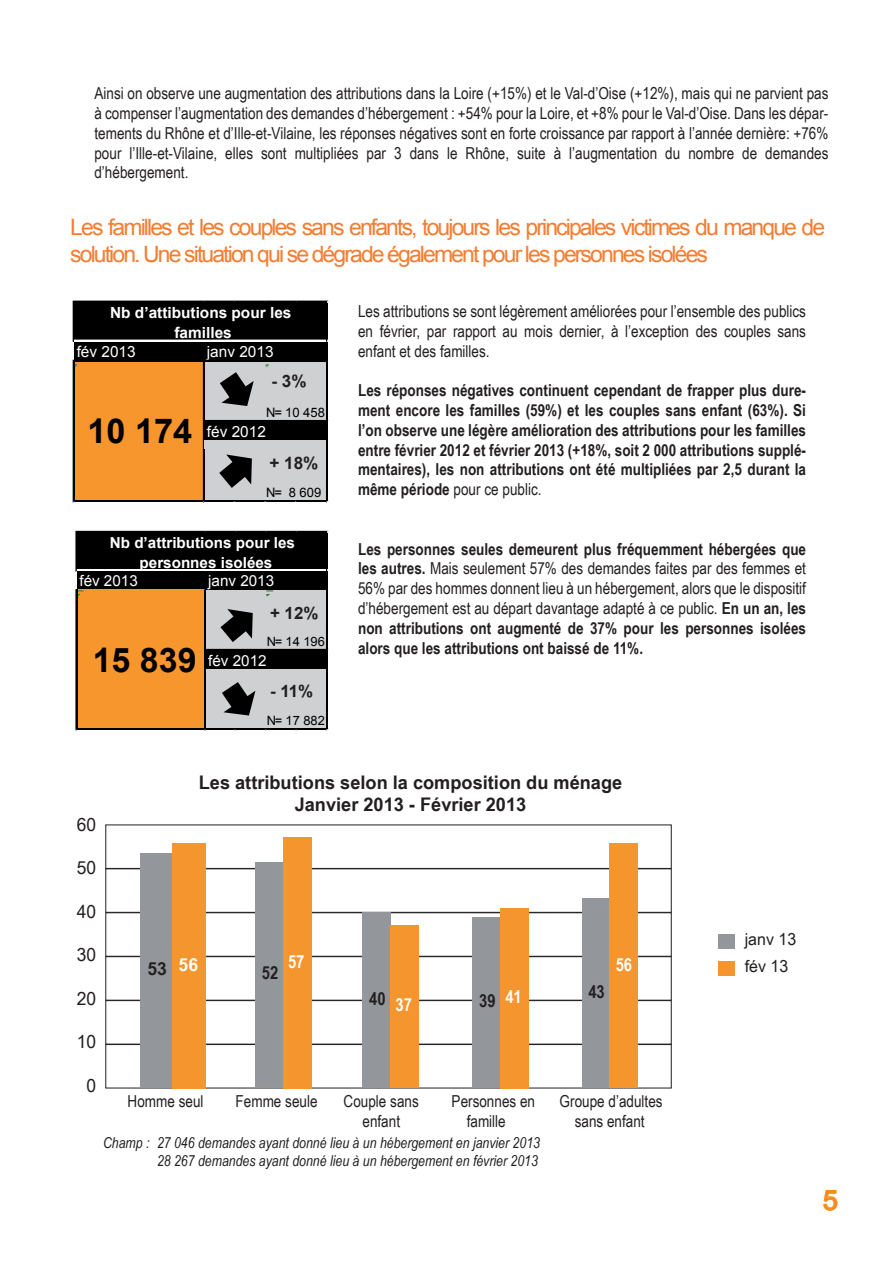
<style>
.page{position:relative;width:893px;height:1263px;background:#fff}
.page>*{position:absolute;margin:0;border:0;box-sizing:border-box;transform-origin:0 0}
.t1{font:700 34.2px "Arial";color:#000}
.t2{font:700 33.9px "Arial";color:#000}
.t3{font:27px "Arial";color:#f47d31}
.t4{font:22.5px/27px "Arial";letter-spacing:-.08em;color:#f47d31}
.t5{font:700 18.75px/22.5px "Arial Narrow";color:#231f20;text-align:center;scale:1.18 1}
.t6{font:18px "Arial Narrow";color:#231f20;scale:1.18 1}
.t7{font:700 18px "Arial Narrow";color:#231f20}
.t8{font:700 18px "Arial Narrow";color:#fff}
.t9{font:700 18px "Arial Narrow";color:#fff;scale:1.18 1}
.t10{font:700 18px "Arial Narrow";color:#231f20;scale:1.18 1}
.t11{font:700 17.1px "Arial";color:#231f20}
.t12{font:700 16.95px "Arial";color:#231f20}
.t13{font:700 16.5px/19.8px "Arial Narrow";color:#231f20;text-align:justify}
.t14{font:16.5px/19.8px "Arial Narrow";color:#231f20;text-align:justify}
.t15{font:16.5px/27px "Arial Narrow";color:#231f20;scale:1.18 1}
.t16{font:700 15.3px/20.1px "Arial";color:#fff;text-align:center}
.t17{font:15.3px "Arial";color:#fff}
.t18{font:700 15.3px "Arial";color:#000}
.t19{font:700 15.15px/19.8px "Arial";color:#fff;text-align:center}
.t20{font:15.15px "Arial";color:#fff}
.t21{font:italic 15px/18px "Arial Narrow";color:#231f20;text-align:right}
.t22{font:13.05px "Arial";color:#000}
.t23{font:12.9px "Arial";color:#000}
.s1{font-weight:400}
</style>
<div class="page">
<svg style="left:823px;top:1189px;width:15px;height:22px"></svg>
<div style="left:74px;top:302px;width:254px;height:59px;background:#000"></div>
<div style="left:74px;top:360px;width:131px;height:21px;background:#f7962d"></div>
<div style="left:203px;top:360px;width:125px;height:21px;background:#ced0d1"></div>
<div style="left:74px;top:380px;width:131px;height:42px;background:#f7962d"></div>
<div style="left:203px;top:380px;width:125px;height:42px;background:#ced0d1"></div>
<div style="left:74px;top:420px;width:131px;height:22px;background:#f7962d"></div>
<div style="left:203px;top:420px;width:125px;height:22px;background:#000"></div>
<div style="left:74px;top:440px;width:131px;height:22px;background:#f7962d"></div>
<div style="left:203px;top:440px;width:125px;height:22px;background:#ced0d1"></div>
<div style="left:74px;top:461px;width:131px;height:41px;background:#f7962d"></div>
<div style="left:203px;top:461px;width:125px;height:41px;background:#ced0d1"></div>
<svg style="left:74px;top:361px;width:6px;height:6px"></svg>
<svg style="left:266px;top:361px;width:6px;height:6px"></svg>
<hr style="left:74px;top:301px;width:254px;height:1px;background:#000">
<hr style="left:73px;top:301px;width:1px;height:40px;background:#000">
<hr style="left:74px;top:340px;width:252px;height:1px;background:#fff">
<hr style="left:74px;top:360px;width:192px;height:1px;background:#000">
<hr style="left:73px;top:360px;width:1px;height:142px;background:#000">
<hr style="left:203px;top:361px;width:2px;height:141px;background:#000">
<hr style="left:74px;top:500px;width:254px;height:1px;background:#000">
<hr style="left:74px;top:501px;width:254px;height:1px;background:#000">
<svg style="left:219px;top:454px;width:33px;height:34px"></svg>
<hr style="left:261px;top:358px;width:65px;height:3px;background:#000">
<hr style="left:326px;top:358px;width:2px;height:143px;background:#000">
<svg style="left:220px;top:372px;width:34px;height:34px"></svg>
<div style="left:77px;top:532px;width:251px;height:59px;background:#000"></div>
<div style="left:77px;top:590px;width:129px;height:21px;background:#f7962d"></div>
<div style="left:205px;top:590px;width:121px;height:60px;background:#ced0d1"></div>
<div style="left:77px;top:610px;width:129px;height:40px;background:#f7962d"></div>
<div style="left:77px;top:649px;width:129px;height:21px;background:#f7962d"></div>
<div style="left:205px;top:649px;width:123px;height:21px;background:#000"></div>
<div style="left:77px;top:669px;width:129px;height:21px;background:#f7962d"></div>
<div style="left:205px;top:669px;width:123px;height:21px;background:#ced0d1"></div>
<div style="left:77px;top:689px;width:129px;height:41px;background:#f7962d"></div>
<div style="left:205px;top:689px;width:123px;height:41px;background:#ced0d1"></div>
<svg style="left:77px;top:591px;width:6px;height:5px"></svg>
<svg style="left:267px;top:591px;width:6px;height:5px"></svg>
<hr style="left:77px;top:531px;width:251px;height:1px;background:#000">
<hr style="left:76px;top:531px;width:1px;height:40px;background:#000">
<hr style="left:77px;top:570px;width:249px;height:1px;background:#fff">
<hr style="left:76px;top:590px;width:1px;height:140px;background:#000">
<hr style="left:204px;top:591px;width:1px;height:139px;background:#000">
<hr style="left:205px;top:591px;width:1px;height:139px;background:#000">
<hr style="left:77px;top:728px;width:251px;height:1px;background:#000">
<hr style="left:77px;top:729px;width:251px;height:1px;background:#000">
<hr style="left:326px;top:588px;width:2px;height:141px;background:#000">
<svg style="left:220px;top:609px;width:33px;height:33px"></svg>
<svg style="left:222px;top:682px;width:33px;height:33px"></svg>
<div style="left:105px;top:1044px;width:567px;height:44px;border:1px solid #231f20"></div>
<div style="left:105px;top:1000px;width:567px;height:44px;border:1px solid #231f20"></div>
<div style="left:105px;top:912px;width:567px;height:45px;border:1px solid #231f20"></div>
<div style="left:105px;top:868px;width:567px;height:45px;border:1px solid #231f20"></div>
<div style="left:105px;top:824px;width:567px;height:45px;border:1px solid #231f20"></div>
<div style="left:718px;top:961px;width:16px;height:15px;background:#f5952d"></div>
<div style="left:718px;top:934px;width:16px;height:15px;background:#93969b"></div>
<div style="left:140px;top:853px;width:33px;height:234px;background:#93969b"></div>
<div style="left:173px;top:843px;width:33px;height:245px;background:#f5952d"></div>
<div style="left:256px;top:862px;width:28px;height:225px;background:#93969b"></div>
<div style="left:283px;top:837px;width:28px;height:251px;background:#f5952d"></div>
<div style="left:363px;top:913px;width:28px;height:175px;background:#93969b"></div>
<div style="left:391px;top:925px;width:28px;height:163px;background:#f5952d"></div>
<div style="left:473px;top:917px;width:28px;height:170px;background:#93969b"></div>
<div style="left:501px;top:908px;width:28px;height:180px;background:#f5952d"></div>
<div style="left:582px;top:898px;width:28px;height:189px;background:#93969b"></div>
<div style="left:610px;top:843px;width:28px;height:245px;background:#f5952d"></div>
<p class="t14" style="left:94px;top:83px;width:735px">Ainsi on observe une augmentation des attributions dans la Loire (+15%) et le Val-d’Oise (+12%), mais qui ne parvient pas à compenser l’augmentation des demandes d’hébergement : +54% pour la Loire, et +8% pour le Val-d’Oise. Dans les dépar&shy;tements du Rhône et d’Ille-et-Vilaine, les réponses négatives sont en forte croissance par rapport à l’année dernière: +76% pour l’Ille-et-Vilaine, elles sont multipliées par 3 dans le Rhône, suite à l’augmentation du nombre de demandes d’hébergement.</p>
<h3 class="t4" style="left:70px;top:213px;width:756px">Les familles et les couples sans enfants, toujours les principales victimes du manque de solution. Une situation qui se dégrade également pour les personnes isolées</h3>
<p class="t16" style="left:110px;top:303px;width:183px">Nb d’attibutions pour les familles</p>
<p class="t17" style="left:207px;top:341px;width:68px">janv 2013</p>
<p class="t17" style="left:77px;top:341px;width:61px">fév 2013</p>
<h1 class="t1" style="left:87px;top:408px;width:106px">10 174</h1>
<p class="t11" style="left:271px;top:370px;width:37px">- 3%</p>
<p class="t22" style="left:266px;top:404px;width:60px">N= 10 458</p>
<p class="t17" style="left:207px;top:422px;width:61px">fév 2012</p>
<p class="t18" style="left:276px;top:451px;width:46px">+ 51%</p>
<p class="t22" style="left:266px;top:484px;width:57px">N= 8 609</p>
<p class="t11" style="left:269px;top:451px;width:50px">+ 18%</p>
<p class="t19" style="left:110px;top:533px;width:187px">Nb d’attributions pour les personnes isolées</p>
<p class="t20" style="left:208px;top:571px;width:67px">janv 2013</p>
<p class="t20" style="left:79px;top:571px;width:60px">fév 2013</p>
<h2 class="t2" style="left:93px;top:637px;width:105px">15 839</h2>
<p class="t12" style="left:270px;top:602px;width:50px">+ 12%</p>
<p class="t23" style="left:267px;top:633px;width:60px">N= 14 196</p>
<p class="t20" style="left:208px;top:650px;width:60px">fév 2012</p>
<p class="t12" style="left:270px;top:680px;width:45px">- 11%</p>
<p class="t23" style="left:267px;top:712px;width:60px">N= 17 882</p>
<p class="t14" style="left:358px;top:301px;width:449px">Les attributions se sont légèrement améliorées pour l’ensemble des publics en février, par rapport au mois dernier, à l’exception des couples sans enfant et des familles.</p>
<p class="t13" style="left:358px;top:380px;width:450px">Les réponses négatives continuent cependant de frapper plus dure&shy;ment encore les familles (59%) et les couples sans enfant (63%). Si l’on observe une légère amélioration des attributions pour les familles entre février 2012 et février 2013 (+18%, soit 2 000 attributions supplé&shy;mentaires), les non attributions ont été multipliées par 2,5 durant la même période <span class="s1">pour ce public.</span></p>
<p class="t13" style="left:358px;top:538px;width:450px">Les personnes seules demeurent plus fréquemment hébergées que les autres. <span class="s1">Mais seulement 57% des demandes faites par des femmes et 56% par des hommes donnent lieu à un hébergement, alors que le dispositif d’hébergement est au départ davantage adapté à ce public.</span> En un an, les non attributions ont augmenté de 37% pour les personnes isolées alors que les attributions ont baissé de 11%.</p>
<p class="t6" style="left:77px;top:811px;width:18px">60</p>
<p class="t6" style="left:77px;top:854px;width:18px">50</p>
<p class="t6" style="left:77px;top:898px;width:18px">40</p>
<p class="t6" style="left:77px;top:941px;width:18px">30</p>
<p class="t6" style="left:77px;top:985px;width:18px">20</p>
<p class="t6" style="left:77px;top:1028px;width:18px">10</p>
<p class="t6" style="left:87px;top:1072px;width:10px">0</p>
<p class="t5" style="left:199px;top:770px;width:360px">Les attributions selon la composition du ménage<br>Janvier 2013 - Février 2013</p>
<p class="t10" style="left:148px;top:955px;width:18px">53</p>
<p class="t9" style="left:179px;top:951px;width:18px">56</p>
<p class="t7" style="left:262px;top:959px;width:18px">52</p>
<p class="t8" style="left:288px;top:947px;width:18px">57</p>
<p class="t7" style="left:369px;top:985px;width:18px">40</p>
<p class="t7" style="left:479px;top:987px;width:44px">39 <sup>41</sup></p>
<p class="t8" style="left:396px;top:991px;width:18px">37</p>
<p class="t7" style="left:588px;top:977px;width:18px">43</p>
<p class="t8" style="left:616px;top:950px;width:18px">56</p>
<p class="t14" style="left:128px;top:1090px;width:77px">Homme seul</p>
<p class="t14" style="left:236px;top:1090px;width:83px">Femme seule</p>
<p class="t14" style="left:344px;top:1090px;width:77px">Couple sans</p>
<p class="t14" style="left:452px;top:1090px;width:85px">Personnes en</p>
<p class="t14" style="left:560px;top:1090px;width:105px">Groupe d’adultes</p>
<p class="t14" style="left:362px;top:1110px;width:39px">enfant</p>
<p class="t14" style="left:467px;top:1110px;width:41px">famille</p>
<p class="t14" style="left:575px;top:1110px;width:71px">sans enfant</p>
<p class="t21" style="left:103px;top:1134px;width:438px">Champ : 27 046 demandes ayant donné lieu à un hébergement en janvier 2013<br>28 267 demandes ayant donné lieu à un hébergement en février 2013</p>
<p class="t15" style="left:745px;top:925px;width:45px">janv 13 fév 13</p>
<h3 class="t3" style="left:823px;top:1182px;width:17px">5</h3>
</div>
